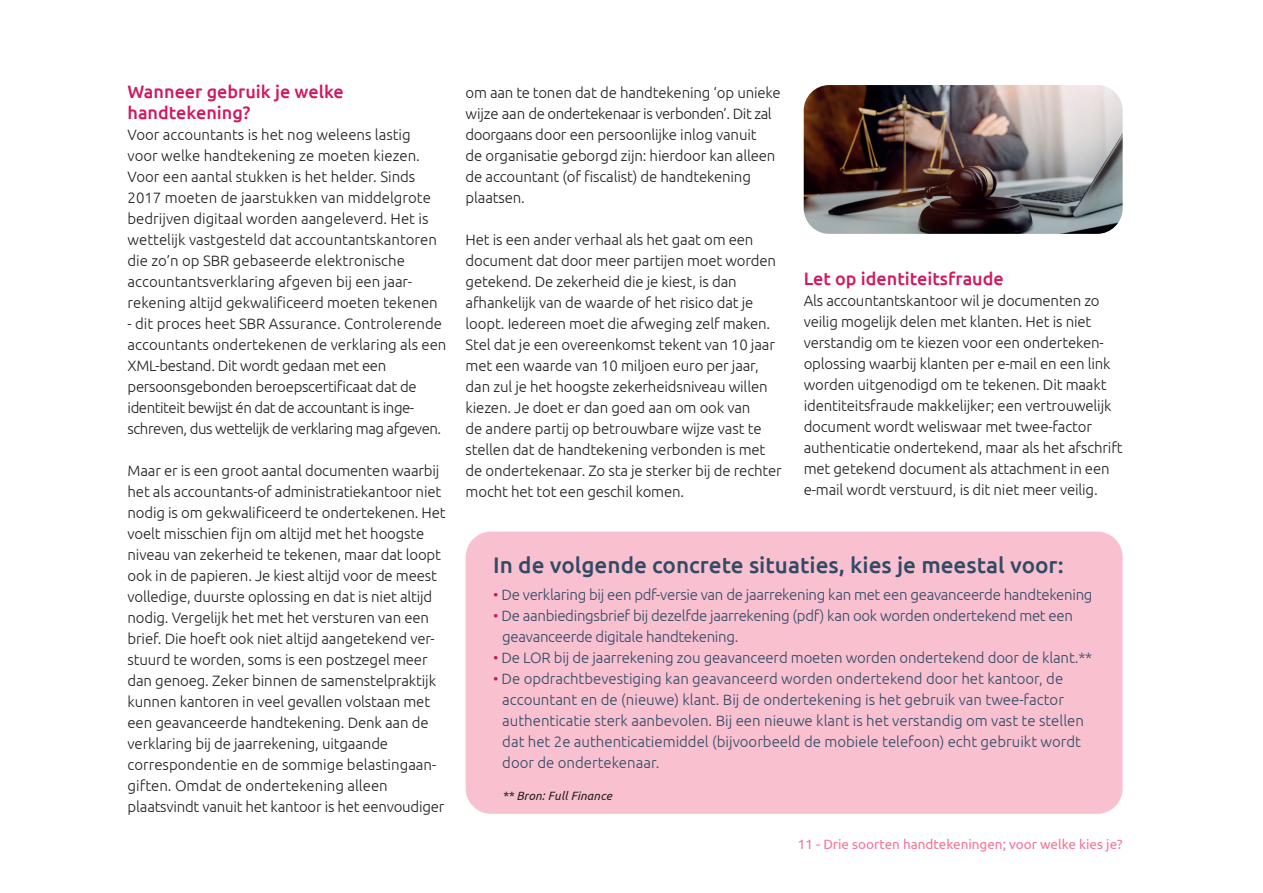
<style>
.page{position:relative;width:1263px;height:893px;background:#fff}
.page>*{position:absolute;margin:0;border:0;box-sizing:border-box;transform-origin:0 0}
.t1{font:500 22.5px "Ubuntu";color:#314a66}
.t2{font:500 18px/21px "Ubuntu";color:#d11860}
.t3{font:300 15px/21px "Ubuntu";letter-spacing:-.01em;color:#231f20}
.t4{font:300 15px/21px "Ubuntu";color:#304966}
.t5{font:300 15px/21px "Ubuntu";letter-spacing:-.02em;color:#304966}
.t6{font:13.5px "Ubuntu";color:#f27698}
.t7{font:italic 12px "Ubuntu";letter-spacing:.01em;color:#231f20}
.s1{color:#c5195b}
</style>
<div class="page">
<div style="left:466px;top:531px;width:657px;height:283px;background:#f9c1d0;border-radius:26px"></div>
<img style="left:804px;top:85px;width:319px;height:149px">
<p class="t2" style="left:128px;top:80px;width:218px">Wanneer gebruik je welke handtekening?</p>
<p class="t3" style="left:128px;top:124px;width:312px">Voor accountants is het nog weleens lastig voor welke handtekening ze moeten kiezen.<br>Voor een aantal stukken is het helder. Sinds 2017 moeten de jaarstukken van middelgrote bedrijven digitaal worden aangeleverd. Het is wettelijk vastgesteld dat accountantskantoren die zo’n op SBR gebaseerde elektronische accountantsverklaring afgeven bij een jaar&shy;rekening altijd gekwalificeerd moeten tekenen</p>
<p class="t3" style="left:128px;top:313px;width:320px">- dit proces heet SBR Assurance. Controlerende accountants ondertekenen de verklaring als een XML-bestand. Dit wordt gedaan met een persoonsgebonden beroepscertificaat dat de identiteit bewijst én dat de accountant is inge&shy;schreven, dus wettelijk de verklaring mag afgeven.</p>
<p class="t3" style="left:128px;top:460px;width:320px">Maar er is een groot aantal documenten waarbij het als accountants-of administratiekantoor niet nodig is om gekwalificeerd te ondertekenen. Het voelt misschien fijn om altijd met het hoogste niveau van zekerheid te tekenen, maar dat loopt ook in de papieren. Je kiest altijd voor de meest volledige, duurste oplossing en dat is niet altijd nodig. Vergelijk het met het versturen van een brief. Die hoeft ook niet altijd aangetekend ver&shy;stuurd te worden, soms is een postzegel meer dan genoeg. Zeker binnen de samenstelpraktijk kunnen kantoren in veel gevallen volstaan met een geavanceerde handtekening. Denk aan de verklaring bij de jaarrekening, uitgaande correspondentie en de sommige belastingaan&shy;giften. Omdat de ondertekening alleen plaatsvindt vanuit het kantoor is het eenvoudiger</p>
<p class="t3" style="left:466px;top:82px;width:317px">om aan te tonen dat de handtekening ‘op unieke wijze aan de ondertekenaar is verbonden’. Dit zal doorgaans door een persoonlijke inlog vanuit<br>de organisatie geborgd zijn: hierdoor kan alleen de accountant (of fiscalist) de handtekening plaatsen.</p>
<p class="t3" style="left:466px;top:229px;width:318px">Het is een ander verhaal als het gaat om een document dat door meer partijen moet worden getekend. De zekerheid die je kiest, is dan afhankelijk van de waarde of het risico dat je loopt. Iedereen moet die afweging zelf maken.<br>Stel dat je een overeenkomst tekent van 10 jaar met een waarde van 10 miljoen euro per jaar, dan zul je het hoogste zekerheidsniveau willen kiezen. Je doet er dan goed aan om ook van<br>de andere partij op betrouwbare wijze vast te stellen dat de handtekening verbonden is met de ondertekenaar. Zo sta je sterker bij de rechter mocht het tot een geschil komen.</p>
<p class="t2" style="left:804px;top:267px;width:202px">Let op identiteitsfraude</p>
<p class="t3" style="left:804px;top:290px;width:320px">Als accountantskantoor wil je documenten zo veilig mogelijk delen met klanten. Het is niet verstandig om te kiezen voor een onderteken&shy;oplossing waarbij klanten per e-mail en een link worden uitgenodigd om te tekenen. Dit maakt identiteitsfraude makkelijker; een vertrouwelijk document wordt weliswaar met twee-factor authenticatie ondertekend, maar als het afschrift met getekend document als attachment in een e-mail wordt verstuurd, is dit niet meer veilig.</p>
<h1 class="t1" style="left:493px;top:551px;width:572px">In de volgende concrete situaties, kies je meestal voor:</h1>
<p class="t5" style="left:493px;top:584px;width:601px"><span class="s1">•</span> De verklaring bij een pdf-versie van de jaarrekening kan met een geavanceerde handtekening</p>
<p class="t5" style="left:502px;top:605px;width:572px;text-indent:-9px"><span class="s1">•</span> De aanbiedingsbrief bij dezelfde jaarrekening (pdf) kan ook worden ondertekend met een geavanceerde digitale handtekening.</p>
<p class="t4" style="left:493px;top:647px;width:601px"><span class="s1">•</span> De LOR bij de jaarrekening zou geavanceerd moeten worden ondertekend door de klant.**</p>
<p class="t4" style="left:502px;top:668px;width:583px;text-indent:-9px"><span class="s1">•</span> De opdrachtbevestiging kan geavanceerd worden ondertekend door het kantoor, de accountant en de (nieuwe) klant. Bij de ondertekening is het gebruik van twee-factor authenticatie sterk aanbevolen. Bij een nieuwe klant is het verstandig om vast te stellen dat het 2e authenticatiemiddel (bijvoorbeeld de mobiele telefoon) echt gebruikt wordt door de ondertekenaar.</p>
<p class="t7" style="left:502px;top:788px;width:111px">** Bron: Full Finance</p>
<p class="t6" style="left:798px;top:836px;width:326px">11 - Drie soorten handtekeningen; voor welke kies je?</p>
</div>
